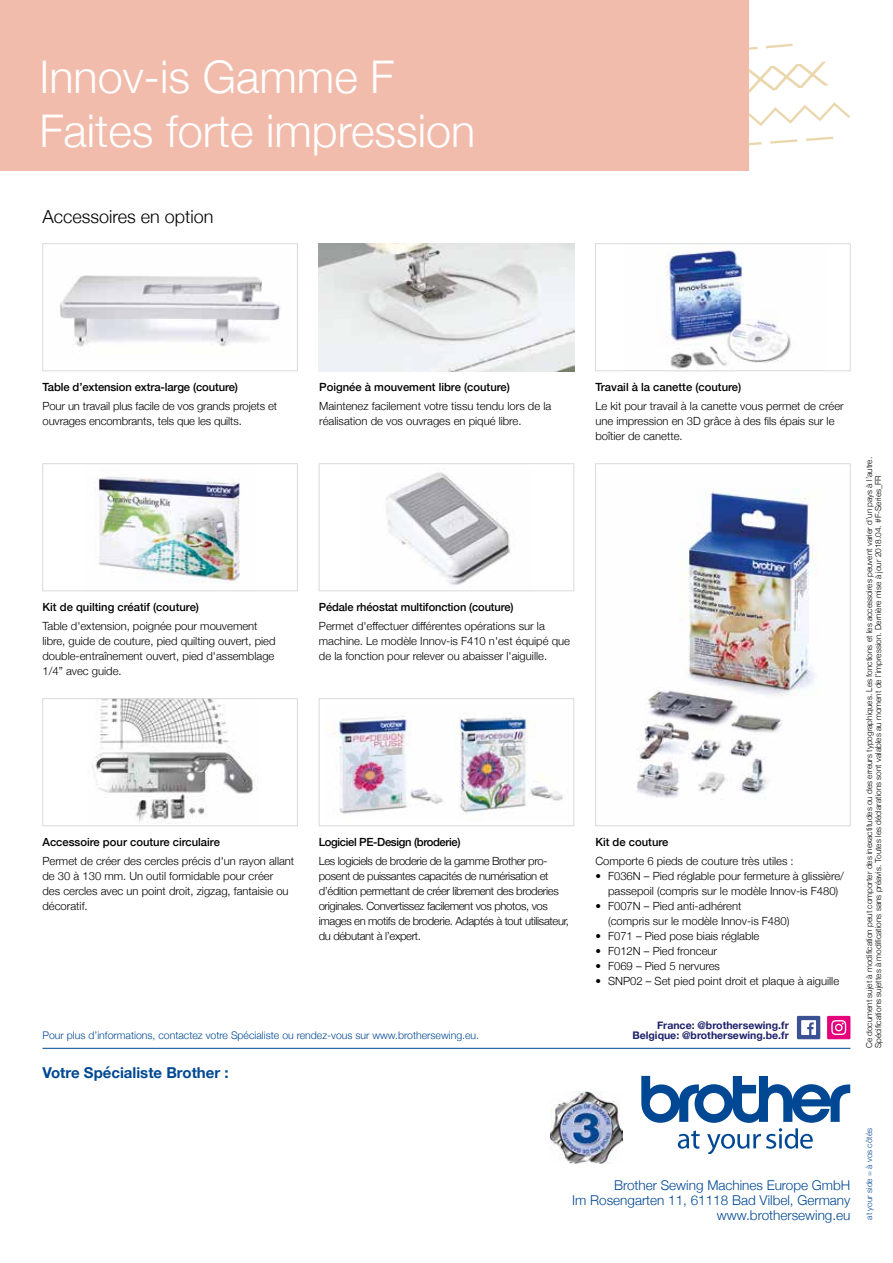
<style>
.page{position:relative;width:893px;height:1263px;background:#fff}
.page>*{position:absolute;margin:0;border:0;box-sizing:border-box;transform-origin:0 0}
.t1{font:300 45px/54px "Helvetica Neue";color:#fff}
.t2{font:300 18px "Helvetica Neue";color:#000}
.t3{font:700 15px "Helvetica Neue";color:#004893}
.t4{font:300 13.5px/15px "Helvetica Neue";color:#004893;text-align:right}
.t5{font:300 11.25px/15px "Helvetica Neue";color:#000}
.t6{font:300 11.25px/15px "Helvetica Neue";letter-spacing:-.03em;color:#000}
.t7{font:500 11.25px "Helvetica Neue";color:#000}
.t8{font:500 11.25px "Helvetica Neue";letter-spacing:-.03em;color:#000}
.t9{font:300 10.5px "Helvetica Neue";color:#004893}
.t10{font:700 10.5px/9.8px "Helvetica Neue";color:#1e216a;text-align:right}
.t11{font:300 8.25px/9px "Helvetica Neue";color:#000}
.t12{font:300 8.25px "Helvetica Neue";color:#004893}
</style>
<div class="page">
<svg style="left:748px;top:42px;width:102px;height:128px"></svg>
<div style="left:0;top:0;width:748px;height:171px;background:#f1bcac"></div>
<hr style="left:43px;top:1048px;width:807px;height:1px;background:#004893">
<svg style="left:641px;top:1076px;width:209px;height:77px"></svg>
<img style="left:550px;top:1091px;width:73px;height:72px">
<img style="left:94px;top:476px;width:146px;height:107px">
<div style="left:43px;top:463px;width:255px;height:128px;border:1px solid #d9dada"></div>
<img style="left:319px;top:243px;width:255px;height:128px">
<img style="left:59px;top:275px;width:222px;height:72px">
<div style="left:43px;top:243px;width:255px;height:128px;border:1px solid #d9dada"></div>
<img style="left:636px;top:489px;width:181px;height:309px">
<div style="left:595px;top:463px;width:255px;height:363px;border:1px solid #d9dada"></div>
<img style="left:386px;top:469px;width:125px;height:116px">
<div style="left:319px;top:463px;width:255px;height:128px;border:1px solid #d9dada"></div>
<img style="left:92px;top:700px;width:163px;height:123px">
<div style="left:43px;top:698px;width:255px;height:128px;border:1px solid #d9dada"></div>
<img style="left:666px;top:246px;width:125px;height:123px">
<div style="left:595px;top:243px;width:255px;height:128px;border:1px solid #d9dada"></div>
<div style="left:319px;top:698px;width:255px;height:128px;background:#fff;border:1px solid #d9dada"></div>
<img style="left:333px;top:716px;width:111px;height:98px">
<img style="left:457px;top:713px;width:106px;height:101px">
<div style="left:797px;top:1016px;width:23px;height:23px;background:#3c5193"></div>
<div style="left:801px;top:1020px;width:15px;height:15px;background:#fff"></div>
<svg style="left:807px;top:1022px;width:7px;height:13px"></svg>
<div style="left:827px;top:1016px;width:23px;height:23px;background:#e5007c"></div>
<svg style="left:831px;top:1020px;width:15px;height:15px"></svg>
<h1 class="t1" style="left:39px;top:46px;width:437px">Innov-is Gamme F<br>Faites forte impression</h1>
<h2 class="t2" style="left:43px;top:209px;width:173px">Accessoires en option</h2>
<p class="t7" style="left:43px;top:378px;width:197px">Table d’extension extra-large (couture)</p>
<p class="t5" style="left:43px;top:398px;width:236px">Pour un travail plus facile de vos grands projets et ouvrages encombrants, tels que les quilts.</p>
<p class="t7" style="left:319px;top:378px;width:192px">Poignée à mouvement libre (couture)</p>
<p class="t5" style="left:319px;top:398px;width:233px">Maintenez facilement votre tissu tendu lors de la réalisation de vos ouvrages en piqué libre.</p>
<p class="t7" style="left:43px;top:598px;width:158px">Kit de quilting créatif (couture)</p>
<p class="t5" style="left:43px;top:618px;width:234px">Table d'extension, poignée pour mouvement libre, guide de couture, pied quilting ouvert, pied double-entraînement ouvert, pied d'assemblage 1/4” avec guide.</p>
<p class="t7" style="left:319px;top:598px;width:196px">Pédale rhéostat multifonction (couture)</p>
<p class="t5" style="left:319px;top:618px;width:253px">Permet d'effectuer différentes opérations sur la machine. Le modèle Innov-is F410 n'est équipé que de la fonction pour relever ou abaisser l'aiguille.</p>
<p class="t7" style="left:43px;top:833px;width:179px">Accessoire pour couture circulaire</p>
<p class="t5" style="left:43px;top:853px;width:253px">Permet de créer des cercles précis d'un rayon allant de 30 à 130 mm. Un outil formidable pour créer<br>des cercles avec un point droit, zigzag, fantaisie ou décoratif.</p>
<p class="t8" style="left:319px;top:833px;width:143px">Logiciel PE-Design (broderie)</p>
<p class="t6" style="left:319px;top:853px;width:252px">Les logiciels de broderie de la gamme Brother pro&shy;posent de puissantes capacités de numérisation et d’édition permettant de créer librement des broderies originales. Convertissez facilement vos photos, vos images en motifs de broderie. Adaptés à tout utilisateur, du débutant à l’expert.</p>
<p class="t9" style="left:43px;top:1027px;width:438px">Pour plus d’informations, contactez votre Spécialiste ou rendez-vous sur www.brothersewing.eu.</p>
<h3 class="t3" style="left:43px;top:1066px;width:188px">Votre Spécialiste Brother :</h3>
<p class="t7" style="left:595px;top:378px;width:147px">Travail à la canette (couture)</p>
<p class="t5" style="left:595px;top:398px;width:250px">Le kit pour travail à la canette vous permet de créer une impression en 3D grâce à des fils épais sur le boîtier de canette.</p>
<p class="t7" style="left:595px;top:833px;width:75px">Kit de couture</p>
<p class="t5" style="left:595px;top:853px;width:200px">Comporte 6 pieds de couture très utiles :</p>
<p class="t5" style="left:608px;top:870px;width:237px;text-indent:-13px">• F036N – Pied réglable pour fermeture à glissière/ passepoil (compris sur le modèle Innov-is F480)</p>
<p class="t5" style="left:608px;top:900px;width:183px;text-indent:-13px">• F007N – Pied anti-adhérent<br>(compris sur le modèle Innov-is F480)</p>
<p class="t5" style="left:595px;top:930px;width:166px">• F071 – Pied pose biais réglable</p>
<p class="t5" style="left:595px;top:945px;width:123px">• F012N – Pied fronceur</p>
<p class="t5" style="left:595px;top:960px;width:126px">• F069 – Pied 5 nervures</p>
<p class="t5" style="left:595px;top:975px;width:245px">• SNP02 – Set pied point droit et plaque à aiguille</p>
<p class="t10" style="left:632px;top:1021px;width:158px">France: @brothersewing.fr<br>Belgique: @brothersewing.be.fr</p>
<p class="t11" style="left:864px;top:1048px;width:593px;rotate:-90deg">Ce document sujet à modification peut comporter des inexactitudes ou des erreurs typographiques. Les fonctions et les accessoires peuvent varier d’un pays à l’autre.<br>Spécifications sujettes à modifications sans préavis. Toutes les déclarations sont valables au moment de l’impression. Dernière mise à jour 2018.04. #F-Series_FR</p>
<p class="t4" style="left:572px;top:1177px;width:280px">Brother Sewing Machines Europe GmbH<br>Im Rosengarten 11, 61118 Bad Vilbel, Germany www.brothersewing.eu</p>
<p class="t12" style="left:863px;top:1220px;width:93px;rotate:-90deg">at your side = à vos côtés</p>
</div>
